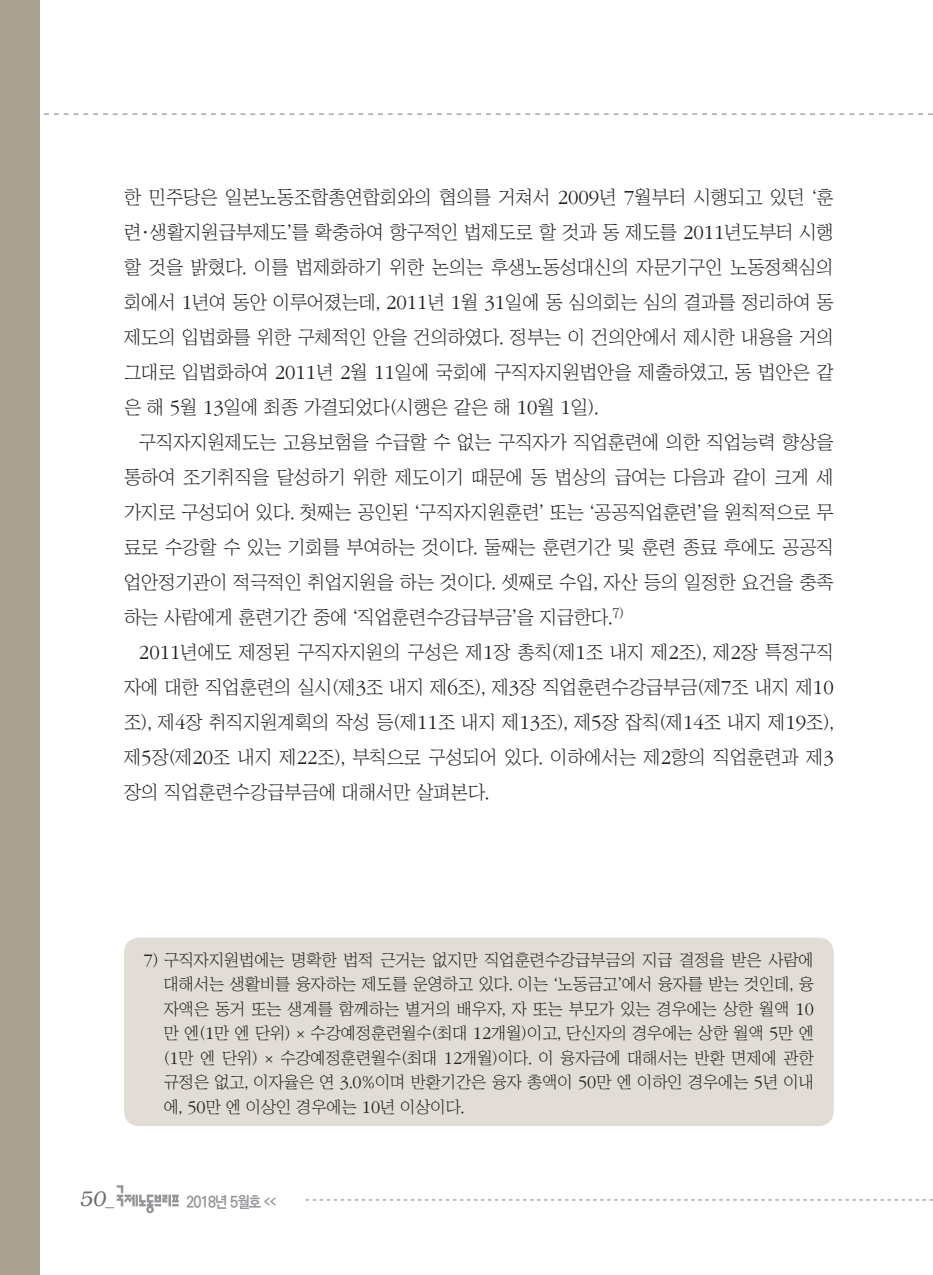
<style>
.page{position:relative;width:933px;height:1275px;background:#fff}
.page>*{position:absolute;margin:0;border:0;box-sizing:border-box;transform-origin:0 0}
.t1{font:italic 300 21px "Bookman";color:#6c6d70}
.본문{font:18.9px/35px "Chosunilbo NM";color:#231f20;text-align:justify}
.각주{font:16.62px/24.5px "Chosunilbo NM";color:#231f20;text-align:justify}
.t2{font:700 15.75px "Ko Pub Dotum";letter-spacing:-.055em;color:#939598;scale:.9 1}
.s1{font-family:"ITC Garamond Std";font-weight:300;font-size:20.82px}
.s2{font-family:"ITC Garamond Std";font-weight:300;font-size:18.38px}
.s3{font-family:"Helvetica";font-weight:400;font-style:normal;font-size:17.5px}
.s4{font-size:7.88px}
</style>
<div class="page">
<svg style="left:44px;top:113px;width:889px;height:2px"></svg>
<div style="left:0;top:0;width:40px;height:1275px;background:#aaa291"></div>
<svg style="left:306px;top:1199px;width:627px;height:1px"></svg>
<svg style="left:117px;top:1185px;width:62px;height:28px"></svg>
<div style="left:124px;top:938px;width:709px;height:188px;background:#e1dcd5;border-radius:15px"></div>
<p class="본문" style="left:124px;top:179px;width:711px">한 민주당은 일본노동조합총연합회와의 협의를 거쳐서 <span class="s1">2009</span>년 <span class="s1">7</span>월부터 시행되고 있던 ‘훈 련·생활지원급부제도’를 확충하여 항구적인 법제도로 할 것과 동 제도를 <span class="s1">2011</span>년도부터 시행 할 것을 밝혔다. 이를 법제화하기 위한 논의는 후생노동성대신의 자문기구인 노동정책심의 회에서 <span class="s1">1</span>년여 동안 이루어졌는데, <span class="s1">2011</span>년 <span class="s1">1</span>월 <span class="s1">31</span>일에 동 심의회는 심의 결과를 정리하여 동 제도의 입법화를 위한 구체적인 안을 건의하였다. 정부는 이 건의안에서 제시한 내용을 거의 그대로 입법화하여 <span class="s1">2011</span>년 <span class="s1">2</span>월 <span class="s1">11</span>일에 국회에 구직자지원법안을 제출하였고, 동 법안은 같 은 해 <span class="s1">5</span>월 <span class="s1">13</span>일에 최종 가결되었다(시행은 같은 해 <span class="s1">10</span>월 <span class="s1">1</span>일).</p>
<p class="본문" style="left:124px;top:424px;width:711px;text-indent:15px">구직자지원제도는 고용보험을 수급할 수 없는 구직자가 직업훈련에 의한 직업능력 향상을 통하여 조기취직을 달성하기 위한 제도이기 때문에 동 법상의 급여는 다음과 같이 크게 세 가지로 구성되어 있다. 첫째는 공인된 ‘구직자지원훈련’ 또는 ‘공공직업훈련’을 원칙적으로 무 료로 수강할 수 있는 기회를 부여하는 것이다. 둘째는 훈련기간 및 훈련 종료 후에도 공공직 업안정기관이 적극적인 취업지원을 하는 것이다. 셋째로 수입, 자산 등의 일정한 요건을 충족 하는 사람에게 훈련기간 중에 ‘직업훈련수강급부금’을 지급한다.<sup>7)</sup></p>
<p class="본문" style="left:124px;top:634px;width:711px;text-indent:15px"><span class="s1">2011</span>년에도 제정된 구직자지원의 구성은 제<span class="s1">1</span>장 총칙(제<span class="s1">1</span>조 내지 제<span class="s1">2</span>조), 제<span class="s1">2</span>장 특정구직 자에 대한 직업훈련의 실시(제<span class="s1">3</span>조 내지 제<span class="s1">6</span>조), 제<span class="s1">3</span>장 직업훈련수강급부금(제<span class="s1">7</span>조 내지 제<span class="s1">10 </span>조), 제<span class="s1">4</span>장 취직지원계획의 작성 등(제<span class="s1">11</span>조 내지 제<span class="s1">13</span>조), 제<span class="s1">5</span>장 잡칙(제<span class="s1">14</span>조 내지 제<span class="s1">19</span>조), 제<span class="s1">5</span>장(제<span class="s1">20</span>조 내지 제<span class="s1">22</span>조), 부칙으로 구성되어 있다. 이하에서는 제<span class="s1">2</span>항의 직업훈련과 제<span class="s1">3 </span>장의 직업훈련수강급부금에 대해서만 살펴본다.</p>
<p class="각주" style="left:164px;top:948px;width:651px;text-indent:-20px"><span class="s2">7</span>) 구직자지원법에는 명확한 법적 근거는 없지만 직업훈련수강급부금의 지급 결정을 받은 사람에 대해서는 생활비를 융자하는 제도를 운영하고 있다. 이는 ‘노동금고’에서 융자를 받는 것인데, 융 자액은 동거 또는 생계를 함께하는 별거의 배우자, 자 또는 부모가 있는 경우에는 상한 월액 <span class="s2">10 </span>만 엔(<span class="s2">1</span>만 엔 단위) × 수강예정훈련월수(최대 <span class="s2">12</span>개월)이고, 단신자의 경우에는 상한 월액 <span class="s2">5</span>만 엔 (<span class="s2">1</span>만 엔 단위) × 수강예정훈련월수(최대 <span class="s2">12</span>개월)이다. 이 융자금에 대해서는 반환 면제에 관한 규정은 없고, 이자율은 연 <span class="s2">3</span>.<span class="s2">0</span>%이며 반환기간은 융자 총액이 <span class="s2">50</span>만 엔 이하인 경우에는 <span class="s2">5</span>년 이내 에, <span class="s2">50</span>만 엔 이상인 경우에는 <span class="s2">10</span>년 이상이다.</p>
<p class="t1" style="left:79px;top:1187px;width:36px">50<span class="s3">_</span></p>
<p class="t2" style="left:186px;top:1194px;width:101px">2018년 5월호 <span class="s4">&lt;&lt;</span></p>
</div>
